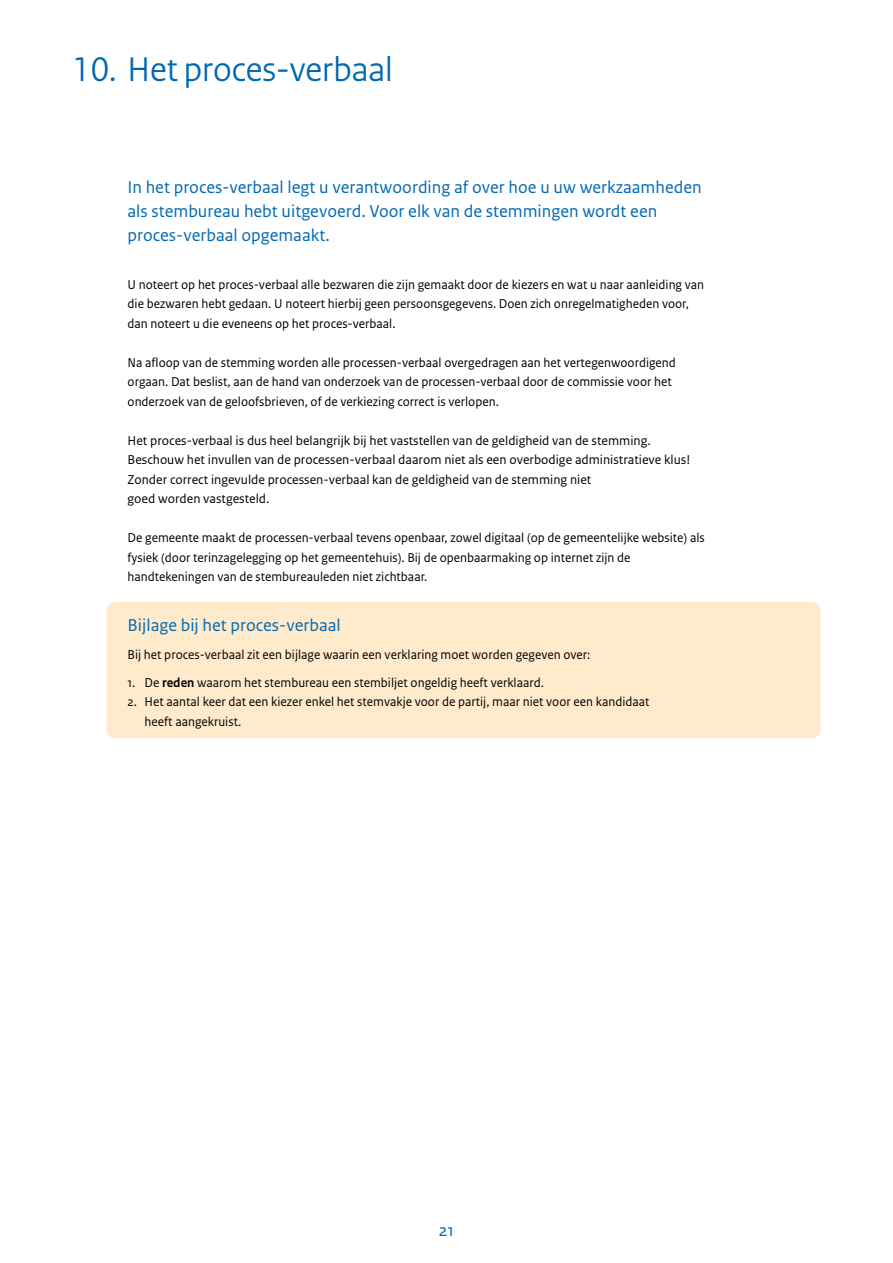
<style>
.page{position:relative;width:893px;height:1263px;background:#fff}
.page>*{position:absolute;margin:0;border:0;box-sizing:border-box;transform-origin:0 0}
.H2_Hoofdstukkop{font:36px "Rijksoverheid Sans Heading";color:#0069b3}
.P_Broodtekst_Sans_12pt{font:18px/24px "Rijksoverheid Sans Text";color:#0069b3}
.P_8_5pt_links{font:18px "Rijksoverheid Sans Text";color:#0069b3}
.P_9pt{font:13.5px/19.5px "Rijksoverheid Sans Text";color:#000}
.s1{font-weight:700}
</style>
<div class="page">
<div style="left:106px;top:602px;width:715px;height:136px;background:#ffebcb;border-radius:9px"></div>
<h2 class="H2_Hoofdstukkop" style="left:72px;top:48px;width:322px">10. Het proces-verbaal</h2>
<p class="P_Broodtekst_Sans_12pt" style="left:128px;top:176px;width:576px">In het proces-verbaal legt u verantwoording af over hoe u uw werkzaamheden als stembureau hebt uitgevoerd. Voor elk van de stemmingen wordt een proces-verbaal opgemaakt.</p>
<p class="P_9pt" style="left:128px;top:275px;width:578px">U noteert op het proces-verbaal alle bezwaren die zijn gemaakt door de kiezers en wat u naar aanleiding van die bezwaren hebt gedaan. U noteert hierbij geen persoonsgegevens. Doen zich onregelmatigheden voor, dan noteert u die eveneens op het proces-verbaal.</p>
<p class="P_9pt" style="left:128px;top:353px;width:550px">Na afloop van de stemming worden alle processen-verbaal overgedragen aan het vertegenwoordigend orgaan. Dat beslist, aan de hand van onderzoek van de processen-verbaal door de commissie voor het onderzoek van de geloofsbrieven, of de verkiezing correct is verlopen.</p>
<p class="P_9pt" style="left:128px;top:431px;width:564px">Het proces-verbaal is dus heel belangrijk bij het vaststellen van de geldigheid van de stemming.<br>Beschouw het invullen van de processen-verbaal daarom niet als een overbodige administratieve klus!<br>Zonder correct ingevulde processen-verbaal kan de geldigheid van de stemming niet<br>goed worden vastgesteld.</p>
<p class="P_9pt" style="left:128px;top:528px;width:579px">De gemeente maakt de processen-verbaal tevens openbaar, zowel digitaal (op de gemeentelijke website) als fysiek (door terinzagelegging op het gemeentehuis). Bij de openbaarmaking op internet zijn de handtekeningen van de stembureauleden niet zichtbaar.</p>
<p class="P_8_5pt_links" style="left:128px;top:614px;width:215px">Bijlage bij het proces-verbaal</p>
<p class="P_9pt" style="left:128px;top:645px;width:464px">Bij het proces-verbaal zit een bijlage waarin een verklaring moet worden gegeven over:</p>
<p class="P_9pt" style="left:128px;top:673px;width:418px">1. De <span class="s1">reden</span> waarom het stembureau een stembiljet ongeldig heeft verklaard.</p>
<p class="P_9pt" style="left:145px;top:692px;width:506px;text-indent:-17px">2. Het aantal keer dat een kiezer enkel het stemvakje voor de partij, maar niet voor een kandidaat heeft aangekruist.</p>
<h2 class="P_Broodtekst_Sans_12pt" style="left:439px;top:1219px;width:17px">21</h2>
</div>
